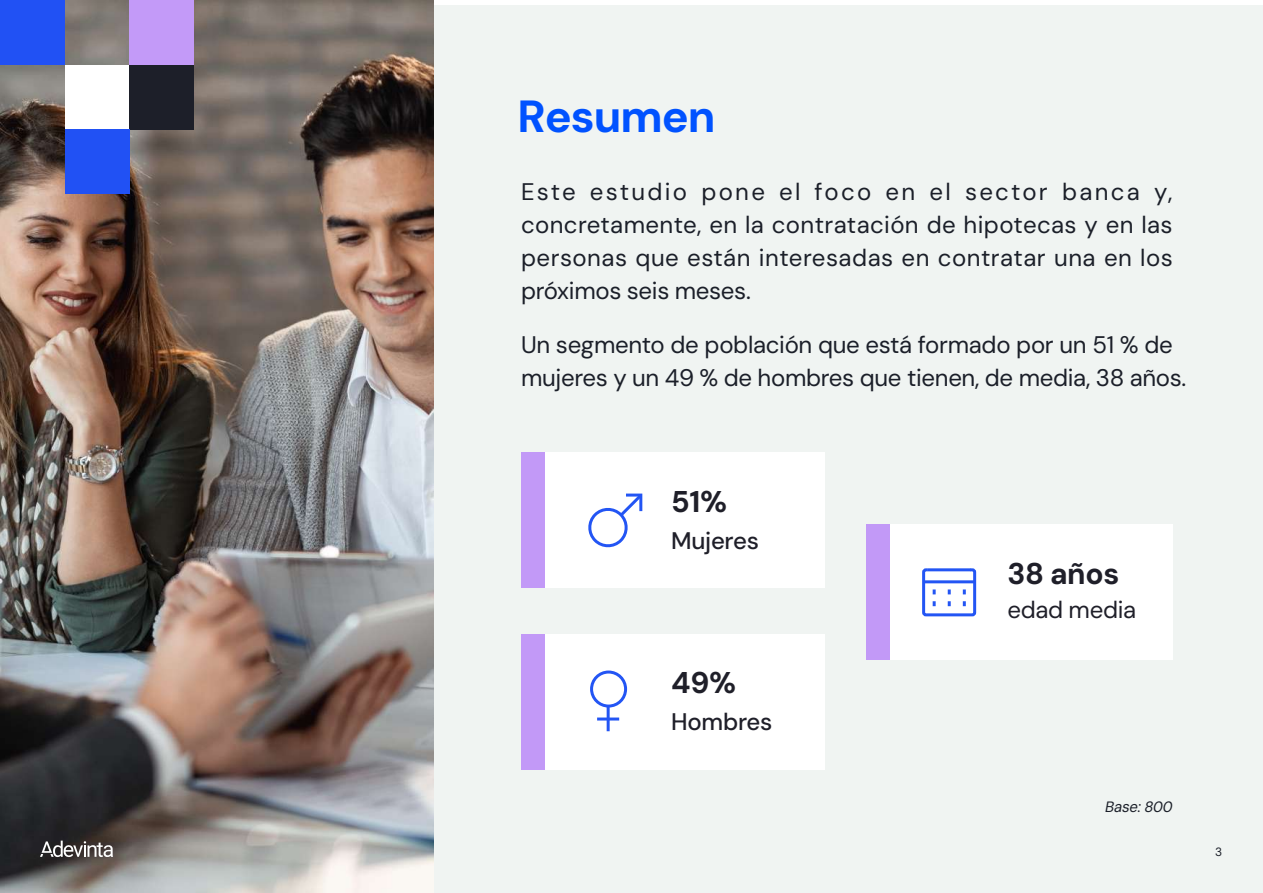
<style>
.page{position:relative;width:1263px;height:893px;background:#fff}
.page>*{position:absolute;margin:0;border:0;box-sizing:border-box;transform-origin:0 0}
.t1{font:700 45px "DM Sans";letter-spacing:-.025em;color:#0052ff}
.t2{font:700 30px "DM Sans";letter-spacing:-.01em;color:#1f1f29}
.t3{font:24px/33px "DM Sans";letter-spacing:-.015em;color:#1b1f29;text-align:justify}
.t4{font:500 24px "DM Sans";letter-spacing:-.015em;color:#1f1f29}
.t5{font:24px "DM Sans";letter-spacing:-.015em;color:#1f1f29}
.t6{font:italic 15px "DM Sans 9 pt";letter-spacing:-.015em;color:#1b1f29}
.t7{font:12px "DM Sans";color:#1b1f29}
</style>
<div class="page">
<div style="left:0;top:5px;width:1263px;height:888px;background:#f0f4f2"></div>
<img style="left:0;top:0;width:433px;height:893px">
<div style="left:521px;top:452px;width:304px;height:136px;background:#fff"></div>
<div style="left:521px;top:452px;width:24px;height:136px;background:#c299f7"></div>
<div style="left:521px;top:634px;width:304px;height:136px;background:#fff"></div>
<div style="left:521px;top:634px;width:24px;height:135px;background:#c299f7"></div>
<div style="left:867px;top:524px;width:306px;height:136px;background:#fff"></div>
<div style="left:867px;top:524px;width:23px;height:136px;background:#c299f7"></div>
<div style="left:590px;top:670px;width:37px;height:37px;border:3px solid #2355f4;border-radius:50%"></div>
<hr style="left:607px;top:707px;width:3px;height:24px;background:#2355f4">
<hr style="left:597px;top:717px;width:22px;height:3px;background:#2355f4">
<svg style="left:588px;top:493px;width:55px;height:54px"></svg>
<div style="left:922px;top:568px;width:54px;height:48px;border:3px solid #2355f4;border-radius:2px"></div>
<hr style="left:924px;top:580px;width:51px;height:3px;background:#2355f4">
<svg style="left:933px;top:589px;width:3px;height:5px"></svg>
<svg style="left:948px;top:589px;width:3px;height:5px"></svg>
<svg style="left:963px;top:589px;width:3px;height:5px"></svg>
<svg style="left:933px;top:601px;width:3px;height:5px"></svg>
<svg style="left:948px;top:601px;width:3px;height:5px"></svg>
<svg style="left:963px;top:601px;width:3px;height:5px"></svg>
<div style="left:0;top:0;width:65px;height:65px;background:#2151f4"></div>
<div style="left:129px;top:0;width:65px;height:65px;background:#c39af8"></div>
<div style="left:65px;top:65px;width:64px;height:64px;background:#fff"></div>
<div style="left:129px;top:65px;width:65px;height:64px;background:#1d1f29"></div>
<div style="left:65px;top:129px;width:64px;height:65px;background:#2151f4"></div>
<svg style="left:40px;top:841px;width:73px;height:16px"></svg>
<h1 class="t1" style="left:517px;top:88px;width:199px">Resumen</h1>
<p class="t3" style="left:521px;top:175px;width:653px">Este estudio pone el foco en el sector banca y, concretamente, en la contratación de hipotecas y en las personas que están interesadas en contratar una en los próximos seis meses.</p>
<p class="t3" style="left:521px;top:328px;width:667px">Un segmento de población que está formado por un 51 % de mujeres y un 49 % de hombres que tienen, de media, 38 años.</p>
<p class="t2" style="left:671px;top:482px;width:57px">51%</p>
<p class="t4" style="left:671px;top:526px;width:89px">Mujeres</p>
<p class="t2" style="left:671px;top:663px;width:66px">49%</p>
<p class="t4" style="left:671px;top:707px;width:103px">Hombres</p>
<p class="t2" style="left:1007px;top:554px;width:113px">38 años</p>
<p class="t5" style="left:1007px;top:595px;width:130px">edad media</p>
<p class="t6" style="left:1105px;top:797px;width:69px">Base: 800</p>
<p class="t7" style="left:1215px;top:844px;width:9px">3</p>
</div>
